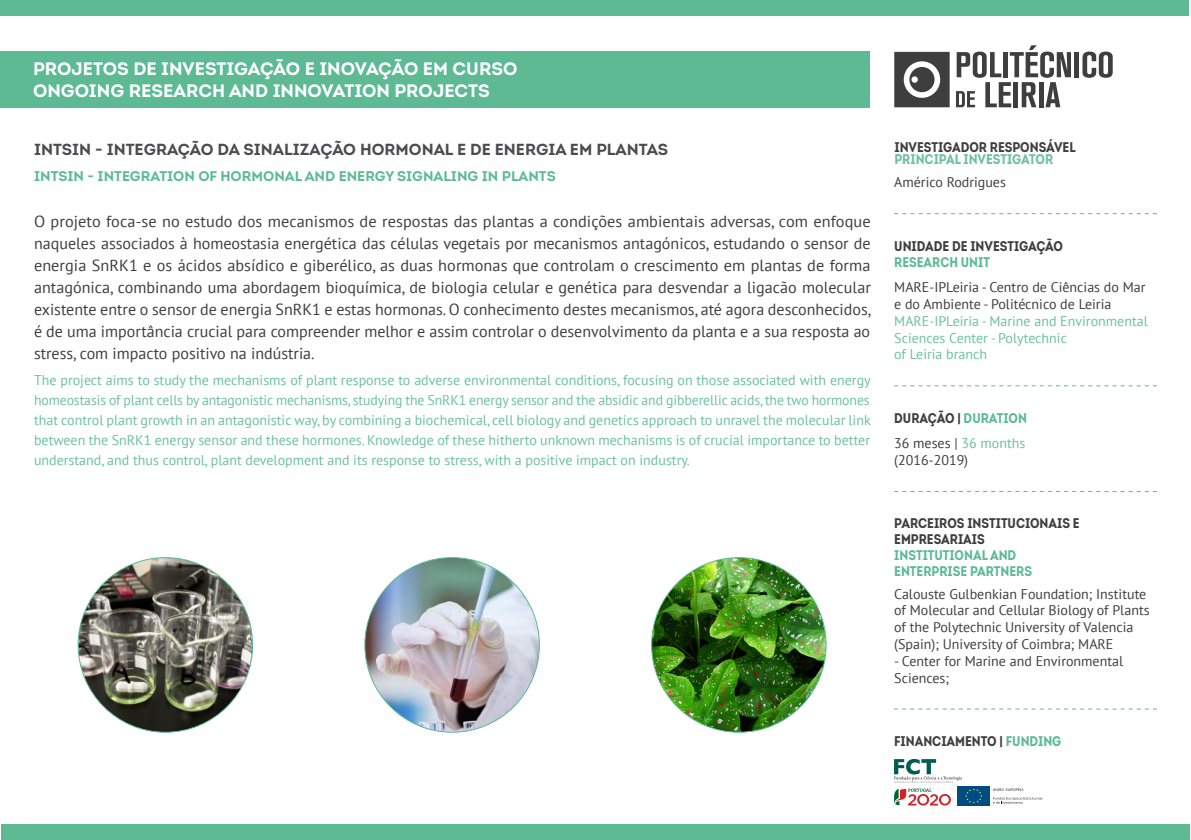
<style>
.page{position:relative;width:1191px;height:840px;background:#fff}
.page>*{position:absolute;margin:0;border:0;box-sizing:border-box;transform-origin:0 0}
.t1{font:18px/21.4px "Intro Bold Caps";color:#fff}
.t2{font:16px/22px "PT Sans";color:#3e3e3f;text-align:justify}
.t3{font:16px "Intro Bold Caps";color:#4c4b4f}
.t4{font:14px/20px "PT Sans";color:#6dc0a0;text-align:justify}
.t5{font:14px/16.8px "PT Sans";color:#3e3e3f}
.t6{font:700 14px/16px "Intro Condensed";color:#3e3e3f}
.t7{font:14px "Intro Bold Caps";color:#5dba95}
.t8{font:700 14px/16px "Intro Condensed";color:#5dba95}
.t9{font:700 14px "Intro Condensed";color:#6dc0a0}
.t10{font:14px "Intro Condensed Bold Alt";color:#3e3e3f}
.t11{font:14px "Intro Condensed Bold Alt";color:#5dba95}
.s1{color:#5dba95}
.s2{color:#6dc0a0}
</style>
<div class="page">
<svg style="left:894px;top:385px;width:263px;height:1px"></svg>
<svg style="left:894px;top:213px;width:263px;height:1px"></svg>
<svg style="left:894px;top:708px;width:263px;height:1px"></svg>
<img style="left:78px;top:557px;width:175px;height:174px;border-radius:87px">
<img style="left:365px;top:557px;width:174px;height:174px;border-radius:87px">
<img style="left:651px;top:557px;width:175px;height:174px;border-radius:87px">
<svg style="left:993px;top:788px;width:30px;height:2px"></svg>
<div style="left:957px;top:785px;width:33px;height:20px;background:#004b84"></div>
<svg style="left:993px;top:797px;width:49px;height:6px"></svg>
<svg style="left:894px;top:758px;width:88px;height:47px"></svg>
<div style="left:1074px;top:52px;width:5px;height:25px;background:#3e3e3f"></div>
<svg style="left:1082px;top:52px;width:30px;height:26px"></svg>
<svg style="left:956px;top:45px;width:115px;height:62px"></svg>
<svg style="left:894px;top:52px;width:55px;height:55px"></svg>
<div style="left:0;top:51px;width:869px;height:56px;background:#5dba95"></div>
<div style="left:1px;top:824px;width:1189px;height:15px;background:#5dba95"></div>
<div style="left:0;top:0;width:1189px;height:15px;background:#5dba95"></div>
<p class="t1" style="left:33px;top:58px;width:486px">PROJETOS DE INVESTIGAÇÃO E INOVAÇÃO EM CURSO<br>ONGOING RESEARCH AND INNOVATION PROJECTS</p>
<p class="t3" style="left:34px;top:139px;width:635px">INTSIN - INTEGRAÇÃO DA SINALIZAÇÃO HORMONAL E DE ENERGIA EM PLANTAS</p>
<p class="t7" style="left:34px;top:167px;width:523px">INTSIN - INTEGRATION OF HORMONAL AND ENERGY SIGNALING IN PLANTS</p>
<p class="t2" style="left:34px;top:210px;width:839px">O projeto foca-se no estudo dos mecanismos de respostas das plantas a condições ambientais adversas, com enfoque naqueles associados à homeostasia energética das células vegetais por mecanismos antagónicos, estudando o sensor de energia SnRK1 e os ácidos absídico e giberélico, as duas hormonas que controlam o crescimento em plantas de forma antagónica, combinando uma abordagem bioquímica, de biologia celular e genética para desvendar a ligacão molecular existente entre o sensor de energia SnRK1 e estas hormonas. O conhecimento destes mecanismos, até agora desconhecidos, é de uma importância crucial para compreender melhor e assim controlar o desenvolvimento da planta e a sua resposta ao stress, com impacto positivo na indústria.</p>
<p class="t4" style="left:34px;top:369px;width:838px">The project aims to study the mechanisms of plant response to adverse environmental conditions, focusing on those associated with energy homeostasis of plant cells by antagonistic mechanisms, studying the SnRK1 energy sensor and the absidic and gibberellic acids, the two hormones that control plant growth in an antagonistic way, by combining a biochemical, cell biology and genetics approach to unravel the molecular link between the SnRK1 energy sensor and these hormones. Knowledge of these hitherto unknown mechanisms is of crucial importance to better understand, and thus control, plant development and its response to stress, with a positive impact on industry.</p>
<p class="t6" style="left:894px;top:139px;width:183px">INVESTIGADOR RESPONSÁVEL</p>
<p class="t9" style="left:894px;top:150px;width:160px">PRINCIPAL INVESTIGATOR</p>
<p class="t5" style="left:894px;top:173px;width:113px">Américo Rodrigues</p>
<p class="t10" style="left:894px;top:236px;width:170px">UNIDADE DE INVESTIGAÇÃO</p>
<p class="t11" style="left:894px;top:252px;width:97px">RESEARCH UNIT</p>
<p class="t5" style="left:894px;top:278px;width:253px">MARE-IPLeiria - Centro de Ciências do Mar e do Ambiente - Politécnico de Leiria</p>
<p class="t4" style="left:894px;top:312px;width:255px;line-height:16.8px;text-align:left">MARE-IPLeiria - Marine and Environmental<br>Sciences Center - Polytechnic<br>of Leiria branch</p>
<p class="t6" style="left:894px;top:409px;width:134px">DURAÇÃO | <span class="s1">DURATION</span></p>
<p class="t5" style="left:894px;top:434px;width:133px">36 meses | <span class="s2">36 months </span>(2016-2019)</p>
<p class="t6" style="left:894px;top:515px;width:187px">PARCEIROS INSTITUCIONAIS E<br>EMPRESARIAIS</p>
<p class="t8" style="left:894px;top:547px;width:139px">INSTITUTIONAL AND<br>ENTERPRISE PARTNERS</p>
<p class="t5" style="left:894px;top:584px;width:257px">Calouste Gulbenkian Foundation; Institute of Molecular and Cellular Biology of Plants of the Polytechnic University of Valencia (Spain); University of Coimbra; MARE</p>
<p class="t5" style="left:894px;top:651px;width:230px">- Center for Marine and Environmental<br>Sciences;</p>
<p class="t6" style="left:894px;top:732px;width:169px">FINANCIAMENTO | <span class="s1">FUNDING</span></p>
</div>
